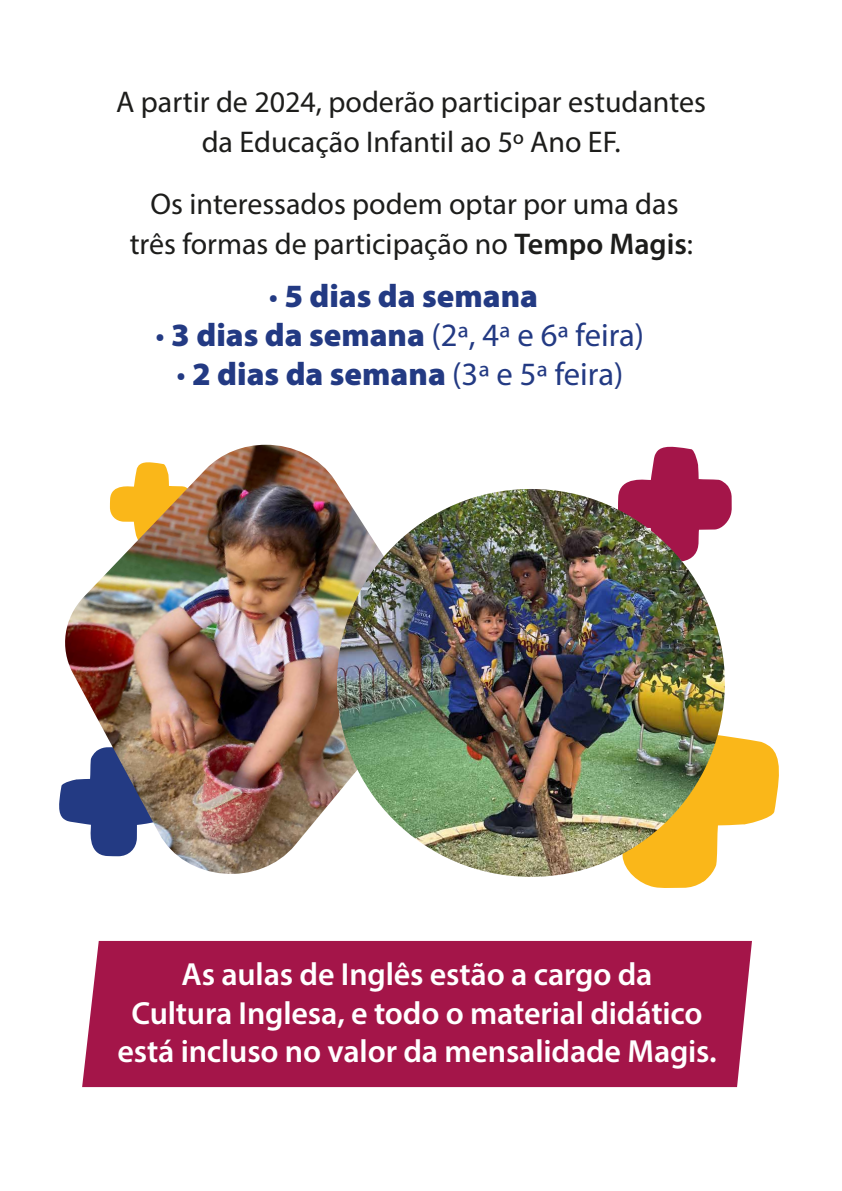
<style>
.page{position:relative;width:842px;height:1191px;background:#fff}
.page>*{position:absolute;margin:0;border:0;box-sizing:border-box;transform-origin:0 0}
.t1{font:900 32.6px/39.2px "Myriad Pro";color:#233a83;text-align:center}
.t2{font:600 32px/38.2px "Myriad Pro";letter-spacing:-.005em;color:#fff;text-align:center}
.t3{font:30px/40px "Myriad Pro";color:#1d1d1b;text-align:center}
.s1{font-weight:600}
.s2{font-weight:400}
</style>
<div class="page">
<div style="left:82px;top:941px;width:670px;height:146px;background:#a41549"></div>
<svg style="left:562px;top:697px;width:217px;height:191px;fill:#fab719"></svg>
<svg style="left:618px;top:446px;width:114px;height:116px"></svg>
<img style="left:59px;top:445px;width:379px;height:429px">
<img style="left:337px;top:489px;width:388px;height:388px;border-radius:194px">
<p class="t3" style="left:116px;top:82px;width:591px">A partir de 2024, poderão participar estudantes da Educação Infantil ao 5º Ano EF.</p>
<p class="t3" style="left:130px;top:183px;width:565px">Os interessados podem optar por uma das três formas de participação no <span class="s1">Tempo Magis</span>:</p>
<p class="t1" style="left:156px;top:275px;width:490px">· 5 dias da semana<br>· 3 dias da semana <span class="s2">(2ª, 4ª e 6ª feira) </span>· 2 dias da semana <span class="s2">(3ª e 5ª feira)</span></p>
<p class="t2" style="left:117px;top:954px;width:601px">As aulas de Inglês estão a cargo da<br>Cultura Inglesa, e todo o material didático está incluso no valor da mensalidade Magis.</p>
</div>
